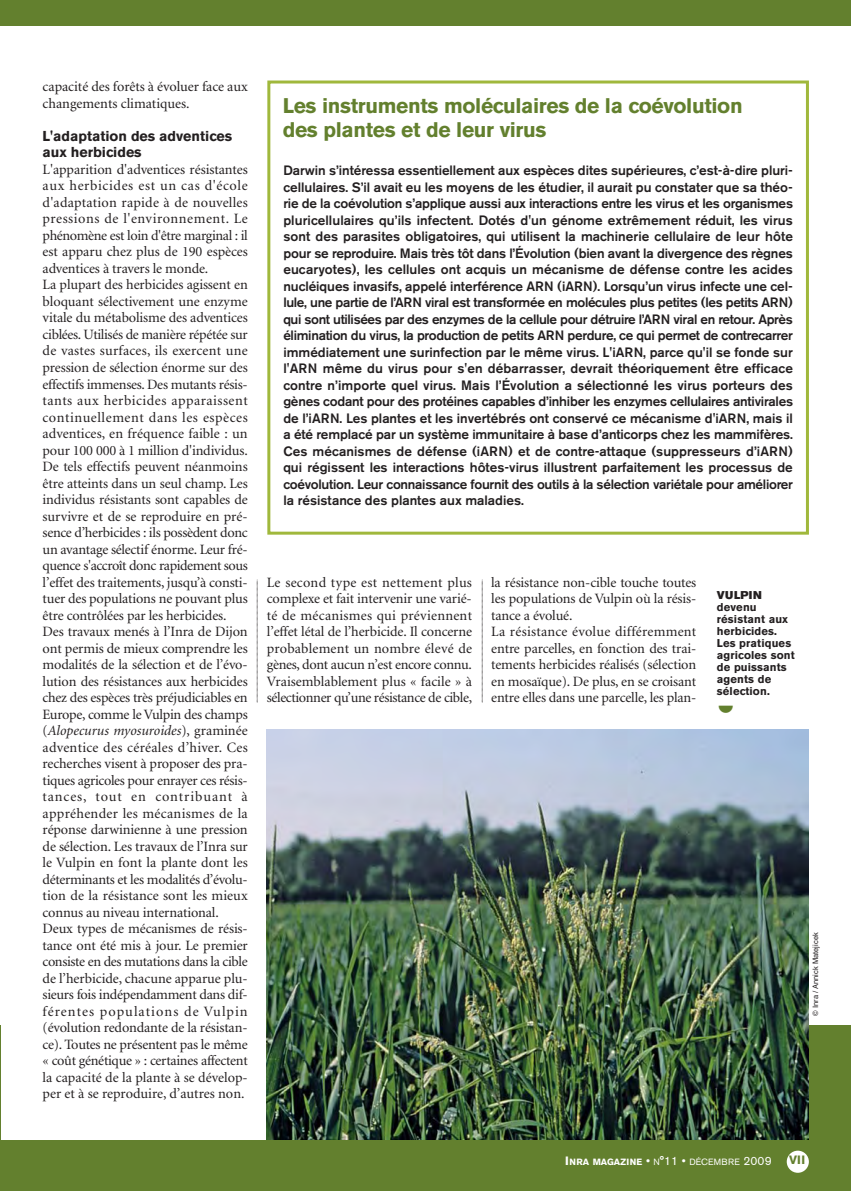
<style>
.page{position:relative;width:851px;height:1191px;background:#fff}
.page>*{position:absolute;margin:0;border:0;box-sizing:border-box;transform-origin:0 0}
.t1{font:700 21px/24px "Akzidenz Grotesk BE";letter-spacing:-.015em;color:#63802e}
.t2{font:14.25px/16.5px "Minion";letter-spacing:-.01em;color:#231f20}
.t3{font:700 14.25px/16.5px "Akzidenz Grotesk BE";color:#231f20}
.t4{font:500 13.5px/16.5px "Akzidenz Grotesk BE";color:#231f20;text-align:justify}
.t5{font:700 12px "Akzidenz Grotesk BE";color:#63802e}
.t6{font:700 11.25px/12px "Akzidenz Grotesk BE";letter-spacing:.01em;color:#231f20}
.t7{font:11.25px "Akzidenz Grotesk BE Super";letter-spacing:.035em;color:#231f20}
.t8{font:700 9px "Akzidenz Grotesk BE";letter-spacing:.02em;color:#fff}
.t9{font:7.5px "Helvetica";color:#231f20}
.s1{font-style:italic}
.s2{font-size:12px}
.s3{font-weight:400;font-size:12px}
.s4{font-weight:400}
</style>
<div class="page">
<div style="left:1px;top:1025px;width:849px;height:165px;background:#63802e"></div>
<div style="left:1px;top:1013px;width:807px;height:127px;background:#fff"></div>
<div style="left:1px;top:0;width:849px;height:26px;background:#63802e"></div>
<div style="left:786px;top:1150px;width:22px;height:22px;background:#fff;border-radius:50%"></div>
<img style="left:267px;top:729px;width:541px;height:410px">
<div style="left:267px;top:80px;width:541px;height:454px;border:3px solid #a0b83c"></div>
<svg style="left:482px;top:579px;width:1px;height:124px"></svg>
<svg style="left:257px;top:579px;width:1px;height:124px"></svg>
<p class="t2" style="left:43px;top:80px;width:207px">capacité des forêts à évoluer face aux changements climatiques.</p>
<p class="t3" style="left:43px;top:129px;width:191px">L'adaptation des adventices aux herbicides</p>
<p class="t2" style="left:43px;top:162px;width:207px">L'apparition d'adventices résistantes aux herbicides est un cas d'école d'adaptation rapide à de nouvelles pressions de l'environnement. Le phéno mène est loin d'être marginal : il est apparu chez plus de 190 espèces adventices à travers le monde.<br>La plupart des herbicides agissent en bloquant sélectivement une enzyme vitale du métabolisme des adventices ciblées. Utilisés de manière répétée sur de vastes surfaces, ils exercent une pression de sélection énorme sur des effectifs immenses. Des mutants résis&shy;tants aux herbicides apparaissent continuellement dans les espèces adventices, en fréquence faible : un pour 100 000 à 1 million d'individus.<br>De tels effectifs peuvent néanmoins être atteints dans un seul champ. Les individus résistants sont capables de survivre et de se reproduire en pré&shy;sence d’herbicides : ils possèdent donc un avantage sélectif énorme. Leur fré&shy;quence s'accroît donc rapidement sous l’effet des traitements, jusqu’à consti&shy;tuer des populations ne pouvant plus être contrôlées par les herbicides.<br>Des travaux menés à l’Inra de Dijon ont permis de mieux comprendre les modalités de la sélection et de l’évo&shy;lution des résistances aux herbicides chez des espèces très préjudiciables en Europe, comme le Vulpin des champs (<span class="s1">Alopecurus myosuroides</span>), graminée adventice des céréales d’hiver. Ces recherches visent à proposer des pra&shy;tiques agricoles pour enrayer ces résis&shy;tances, tout en contribuant à appréhender les mécanismes de la réponse darwinienne à une pression de sélection. Les travaux de l’Inra sur le Vulpin en font la plante dont les déterminants et les modalités d’évolu - tion de la résistance sont les mieux connus au niveau international.<br>Deux types de mécanismes de résis&shy;tance ont été mis à jour. Le premier consiste en des mutations dans la cible de l’herbicide, chacune apparue plu&shy;sieurs fois indépendamment dans dif&shy;férentes populations de Vulpin (évolution redondante de la résistan&shy;ce). Toutes ne présentent pas le même « coût génétique » : certaines affectent la capacité de la plante à se dévelop&shy;per et à se reproduire, d’autres non.</p>
<h1 class="t1" style="left:283px;top:96px;width:461px">Les instruments moléculaires de la coévolution des plantes et de leur virus</h1>
<p class="t4" style="left:283px;top:163px;width:511px">Darwin s’intéressa essentiellement aux espèces dites supérieures, c’est-à-dire pluri - cellulaires. S’il avait eu les moyens de les étudier, il aurait pu constater que sa théo&shy;rie de la coévolution s’applique aussi aux interactions entre les virus et les organismes pluricellulaires qu’ils infectent. Dotés d'un génome extrêmement réduit, les virus sont des parasites obligatoires, qui utilisent la machinerie cellulaire de leur hôte pour se reproduire. Mais très tôt dans l’Évolution (bien avant la divergence des règnes eucaryotes), les cellules ont acquis un mécanisme de défense contre les acides nucléiques invasifs, appelé interférence ARN (iARN). Lorsqu’un virus infecte une cel&shy;lule, une partie de l’ARN viral est transformée en molécules plus petites (les petits ARN) qui sont utilisées par des enzymes de la cellule pour détruire l’ARN viral en retour. Après élimination du virus, la production de petits ARN perdure, ce qui permet de contrecarrer immédiatement une surinfection par le même virus. L'iARN, parce qu'il se fonde sur l'ARN même du virus pour s'en débarrasser, devrait théoriquement être efficace contre n’importe quel virus. Mais l’Évolution a sélectionné les virus porteurs des gènes codant pour des protéines capables d’inhiber les enzymes cellulaires antivirales de l’iARN. Les plantes et les invertébrés ont conservé ce mécanisme d'iARN, mais il a été remplacé par un système immunitaire à base d’anticorps chez les mammifères.<br>Ces mécanismes de défense (iARN) et de contre-attaque (suppresseurs d’iARN) qui régissent les interactions hôtes-virus illustrent parfaitement les processus de coévolution. Leur connaissance fournit des outils à la sélection variétale pour améliorer la résistance des plantes aux maladies.</p>
<p class="t2" style="left:267px;top:575px;width:207px;text-align:justify">Le second type est nettement plus complexe et fait intervenir une varié&shy;té de mécanismes qui préviennent l’effet létal de l’herbicide. Il concerne probablement un nombre élevé de gènes, dont aucun n’est encore connu.<br>Vraisemblablement plus « facile » à sélectionner qu’une résistance de cible,</p>
<p class="t2" style="left:491px;top:575px;width:207px">la résistance non-cible touche toutes les populations de Vulpin où la résis&shy;tance a évolué.<br>La résistance évolue différemment entre parcelles, en fonction des trai&shy;tements herbicides réalisés (sélection en mosaïque). De plus, en se croisant entre elles dans une parcelle, les plan-</p>
<p class="t7" style="left:716px;top:591px;width:47px">VULPIN</p>
<p class="t6" style="left:716px;top:602px;width:79px">devenu résistant aux herbicides.<br>Les pratiques agricoles sont de puissants agents de sélection.</p>
<p class="t9" style="left:812px;top:1016px;width:85px;rotate:-90deg">© Inra / Annick Matejicek</p>
<p class="t8" style="left:565px;top:1158px;width:208px"><span class="s2">I</span>NRA MAGAZINE <span class="s3">•</span> <span class="s4">N</span><span class="s3">°11 •</span> <span class="s4">DÉCEMBRE</span> <span class="s3">2009</span></p>
<p class="t5" style="left:789px;top:1156px;width:18px">VII</p>
</div>
